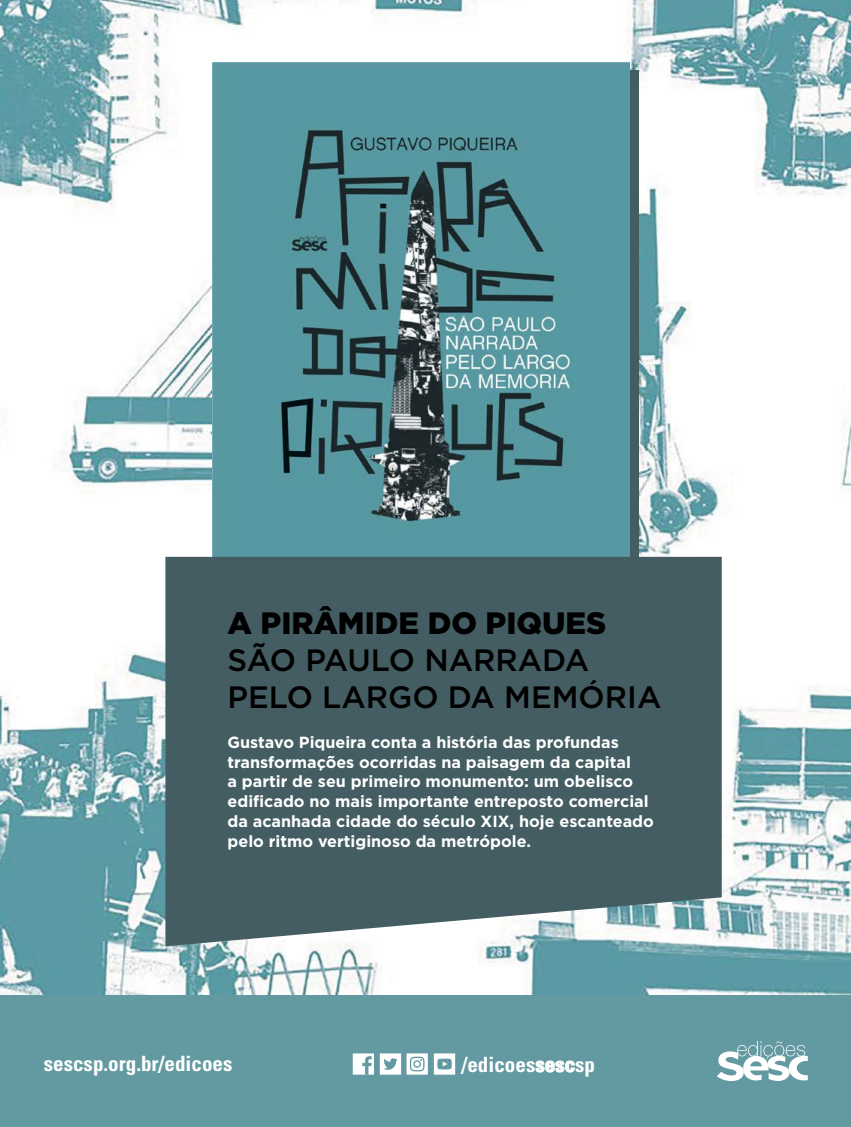
<style>
.page{position:relative;width:851px;height:1127px;background:#fff}
.page>*{position:absolute;margin:0;border:0;box-sizing:border-box;transform-origin:0 0}
.t1{font:500 30.9px/37px "Gotham";color:#000}
.t2{font:900 30.9px "Gotham";color:#000}
.t3{font:700 condensed 21.15px "Univers LT Std";color:#fff}
.t4{font:700 16.2px/19.6px "Gotham";color:#fff}
</style>
<div class="page">
<img style="left:0;top:0;width:850px;height:995px">
<div style="left:0;top:995px;width:850px;height:132px;background:#639aa2"></div>
<svg style="left:717px;top:1041px;width:90px;height:40px"></svg>
<svg style="left:353px;top:1053px;width:21px;height:21px"></svg>
<svg style="left:380px;top:1053px;width:48px;height:21px"></svg>
<svg style="left:434px;top:1053px;width:21px;height:21px"></svg>
<svg style="left:535px;top:1060px;width:39px;height:12px"></svg>
<div style="left:242px;top:70px;width:396px;height:514px;background:#435d62"></div>
<img style="left:212px;top:62px;width:417px;height:495px">
<div style="left:165px;top:557px;width:556px;height:389px;background:#435d62"></div>
<h1 class="t2" style="left:227px;top:602px;width:380px">A PIRÂMIDE DO PIQUES</h1>
<h1 class="t1" style="left:227px;top:641px;width:435px">SÃO PAULO NARRADA<br>PELO LARGO DA MEMÓRIA</h1>
<p class="t4" style="left:227px;top:732px;width:428px">Gustavo Piqueira conta a história das profundas transformações ocorridas na paisagem da capital<br>a partir de seu primeiro monumento: um obelisco edificado no mais importante entreposto comercial da acanhada cidade do século XIX, hoje escanteado pelo ritmo vertiginoso da metrópole.</p>
<h2 class="t3" style="left:44px;top:1051px;width:190px">sescsp.org.br/edicoes</h2>
<h2 class="t3" style="left:461px;top:1051px;width:135px">/edicoessescsp</h2>
</div>
